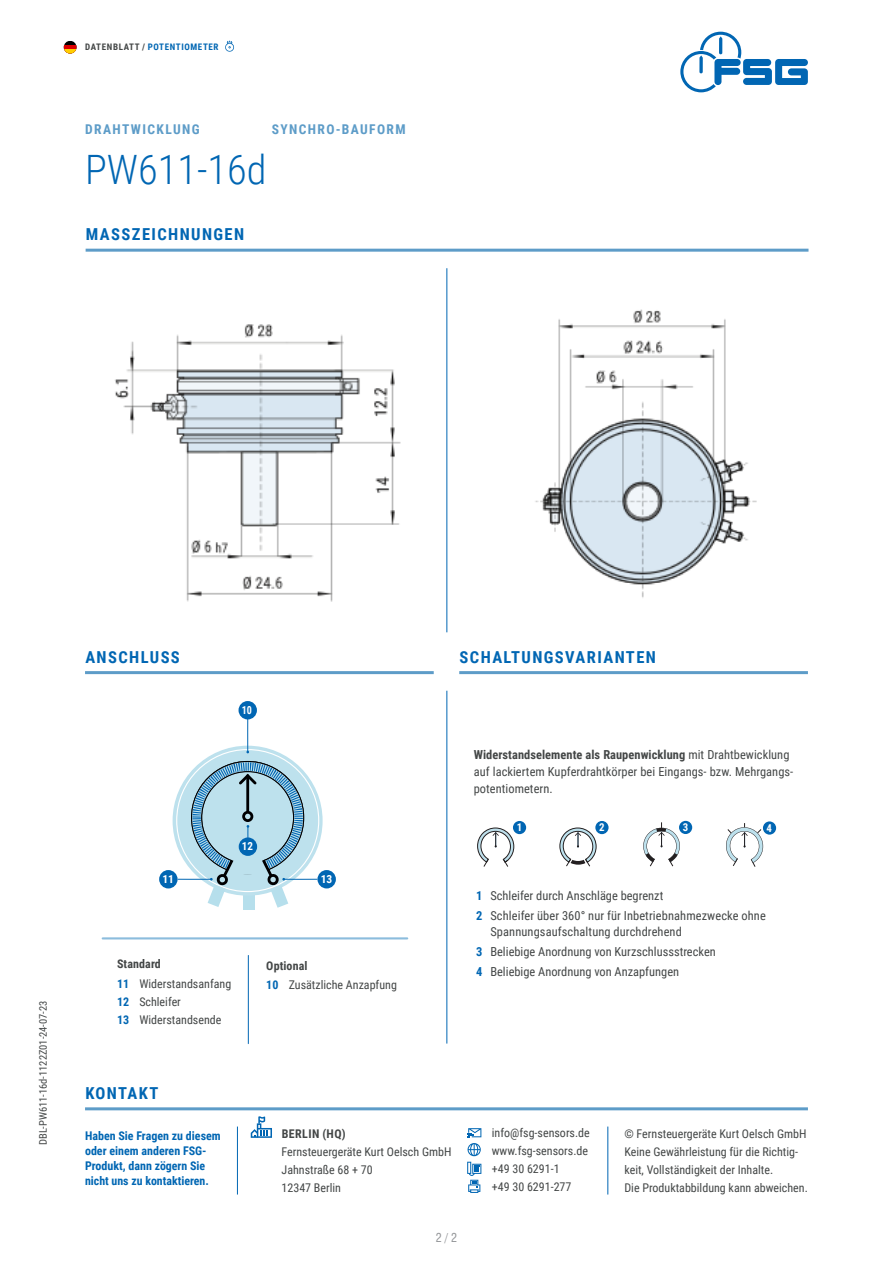
<style>
.page{position:relative;width:893px;height:1263px;background:#fff}
.page>*{position:absolute;margin:0;border:0;box-sizing:border-box;transform-origin:0 0}
.Produktbezeichnung{font:300 40.5px "Roboto Condensed";color:#0166b3}
.Title_blue_Linie_unt{font:700 16.5px "Roboto Condensed";letter-spacing:.085em;color:#0166b3}
.über_Produktbezeichn{font:700 13.5px "Roboto Condensed";letter-spacing:.105em;color:#5d9cc8}
.t1{font:12.45px/20.1px "Roboto Condensed";letter-spacing:.005em;color:#434646}
.t2{font:700 12.45px/20.1px "Roboto Condensed";color:#0166b3}
.t3{font:12px/18px "Roboto Condensed";color:#434646}
.t4{font:700 12px/15px "Roboto Condensed";color:#0166b3}
.t5{font:700 12px "Roboto Condensed";letter-spacing:.035em;color:#434646}
.t6{font:condensed 12px "Swiss 721 BT";color:#939598}
.t7{font:700 11.1px "Roboto Condensed";color:#fff}
.t8{font:700 11.1px "Roboto Condensed";color:#fff;scale:.9 1}
.t9{font:700 10.8px "Roboto Condensed";color:#fff}
.Disclaimer{font:10.5px "Roboto Condensed";color:#434646}
.t10{font:700 9px "Roboto Condensed";letter-spacing:.07em;color:#0166b3}
.s1{color:#434646}
.s2{font-weight:700}
.s3{font-weight:700;color:#0166b3}
</style>
<div class="page">
<hr style="left:607px;top:1126px;width:1px;height:68px;background:#0166b3">
<hr style="left:237px;top:1126px;width:1px;height:68px;background:#0166b3">
<svg style="left:467px;top:1162px;width:14px;height:31px"></svg>
<svg style="left:467px;top:1128px;width:14px;height:9px"></svg>
<svg style="left:468px;top:1143px;width:13px;height:13px"></svg>
<hr style="left:85px;top:1107px;width:723px;height:3px;background:#5d9cc8">
<svg style="left:251px;top:1116px;width:21px;height:22px"></svg>
<hr style="left:86px;top:249px;width:722px;height:3px;background:#5d9cc8">
<hr style="left:446px;top:268px;width:1px;height:364px;background:#0166b3">
<hr style="left:446px;top:691px;width:1px;height:352px;background:#0166b3">
<hr style="left:459px;top:671px;width:349px;height:3px;background:#5d9cc8">
<hr style="left:85px;top:671px;width:349px;height:3px;background:#5d9cc8">
<img style="left:115px;top:324px;width:286px;height:278px">
<img style="left:535px;top:309px;width:222px;height:289px">
<svg style="left:477px;top:827px;width:37px;height:40px"></svg>
<div style="left:513px;top:821px;width:13px;height:13px;background:#0166b3;border-radius:50%"></div>
<svg style="left:559px;top:827px;width:38px;height:40px"></svg>
<div style="left:595px;top:821px;width:14px;height:13px;background:#0166b3;border-radius:50%"></div>
<svg style="left:643px;top:822px;width:37px;height:45px"></svg>
<div style="left:679px;top:821px;width:13px;height:13px;background:#0166b3;border-radius:50%"></div>
<div style="left:763px;top:821px;width:13px;height:14px;background:#0166b3;border-radius:50%"></div>
<svg style="left:726px;top:823px;width:37px;height:44px"></svg>
<div style="left:243px;top:890px;width:12px;height:20px;background:#b6dfec"></div>
<div style="left:159px;top:870px;width:19px;height:18px;background:#0166b3;border-radius:50%"></div>
<div style="left:317px;top:870px;width:19px;height:18px;background:#0166b3;border-radius:50%"></div>
<div style="left:239px;top:701px;width:18px;height:18px;background:#0166b3;border-radius:50%"></div>
<svg style="left:177px;top:717px;width:141px;height:191px"></svg>
<hr style="left:103px;top:937px;width:304px;height:2px;background:#8cbddd">
<hr style="left:248px;top:955px;width:1px;height:89px;background:#0166b3">
<svg style="left:680px;top:32px;width:128px;height:60px"></svg>
<svg style="left:64px;top:41px;width:13px;height:13px"></svg>
<div style="left:64px;top:45px;width:13px;height:9px;background:#d00"></div>
<svg style="left:64px;top:49px;width:13px;height:5px"></svg>
<svg style="left:225px;top:41px;width:9px;height:11px"></svg>
<p class="t10" style="left:85px;top:40px;width:135px"><span class="s1">DATENBLATT /</span> POTENTIOMETER</p>
<p class="über_Produktbezeichn" style="left:85px;top:120px;width:116px">DRAHTWICKLUNG</p>
<p class="über_Produktbezeichn" style="left:272px;top:120px;width:136px">SYNCHRO-BAUFORM</p>
<p class="Produktbezeichnung" style="left:85px;top:141px;width:183px">PW611-16d</p>
<p class="Title_blue_Linie_unt" style="left:86px;top:223px;width:160px">MASSZEICHNUNGEN</p>
<p class="Disclaimer" style="left:36px;top:1145px;width:146px;rotate:-90deg">DBL-PW611-16d-1122Z01-24-07-23</p>
<p class="Title_blue_Linie_unt" style="left:85px;top:645px;width:96px">ANSCHLUSS</p>
<p class="t8" style="left:242px;top:702px;width:13px">10</p>
<p class="t7" style="left:242px;top:839px;width:13px">12</p>
<p class="t7" style="left:162px;top:871px;width:13px">11</p>
<p class="t7" style="left:321px;top:872px;width:13px">13</p>
<p class="t3" style="left:117px;top:954px;width:116px;line-height:19.2px"><span class="s2">Standard<br></span><span class="s3">11</span> Widerstandsanfang</p>
<p class="t3" style="left:117px;top:992px;width:106px"><span class="s3">12</span> Schleifer<br><span class="s3">13</span> Widerstandsende</p>
<p class="t3" style="left:266px;top:955px;width:132px;line-height:19.2px"><span class="s2">Optional<br></span><span class="s3">10</span> Zusätzliche Anzapfung</p>
<p class="Title_blue_Linie_unt" style="left:460px;top:645px;width:198px">SCHALTUNGSVARIANTEN</p>
<p class="t1" style="left:474px;top:746px;width:321px;line-height:17.1px"><span class="s2">Widerstandselemente als Raupenwicklung</span> mit Drahtbewicklung auf lackiertem Kupferdrahtkörper bei Eingangs- bzw. Mehrgangs&shy;potentiometern.</p>
<p class="t9" style="left:517px;top:820px;width:7px">1</p>
<p class="t9" style="left:599px;top:820px;width:7px">2</p>
<p class="t9" style="left:683px;top:820px;width:7px">3</p>
<p class="t9" style="left:766px;top:820px;width:7px">4</p>
<p class="t2" style="left:476px;top:885px;width:8px">1<br>2</p>
<p class="t2" style="left:476px;top:941px;width:8px">3<br>4</p>
<p class="t1" style="left:490px;top:885px;width:277px">Schleifer durch Anschläge begrenzt<br>Schleifer über 360° nur für Inbetriebnahmezwecke ohne</p>
<p class="t1" style="left:490px;top:921px;width:227px">Spannungsaufschaltung durchdrehend<br>Beliebige Anordnung von Kurzschlussstrecken<br>Beliebige Anordnung von Anzapfungen</p>
<h2 class="Title_blue_Linie_unt" style="left:85px;top:1081px;width:75px">KONTAKT</h2>
<p class="t4" style="left:85px;top:1128px;width:137px">Haben Sie Fragen zu diesem oder einem anderen FSG-<br>Produkt, dann zögern Sie nicht uns zu kontaktieren.</p>
<p class="t5" style="left:282px;top:1125px;width:65px">BERLIN (HQ)</p>
<p class="t3" style="left:282px;top:1142px;width:171px">Fernsteuergeräte Kurt Oelsch GmbH<br>Jahnstraße 68 + 70<br>12347 Berlin</p>
<p class="t3" style="left:492px;top:1124px;width:99px">info@fsg-sensors.de www.fsg-sensors.de +49 30 6291-1<br>+49 30 6291-277</p>
<p class="t3" style="left:624px;top:1124px;width:185px">© Fernsteuergeräte Kurt Oelsch GmbH Keine Gewährleistung für die Richtig&shy;keit, Vollständigkeit der Inhalte.<br>Die Produktabbildung kann abweichen.</p>
<p class="t6" style="left:436px;top:1231px;width:23px">2 / 2</p>
</div>
